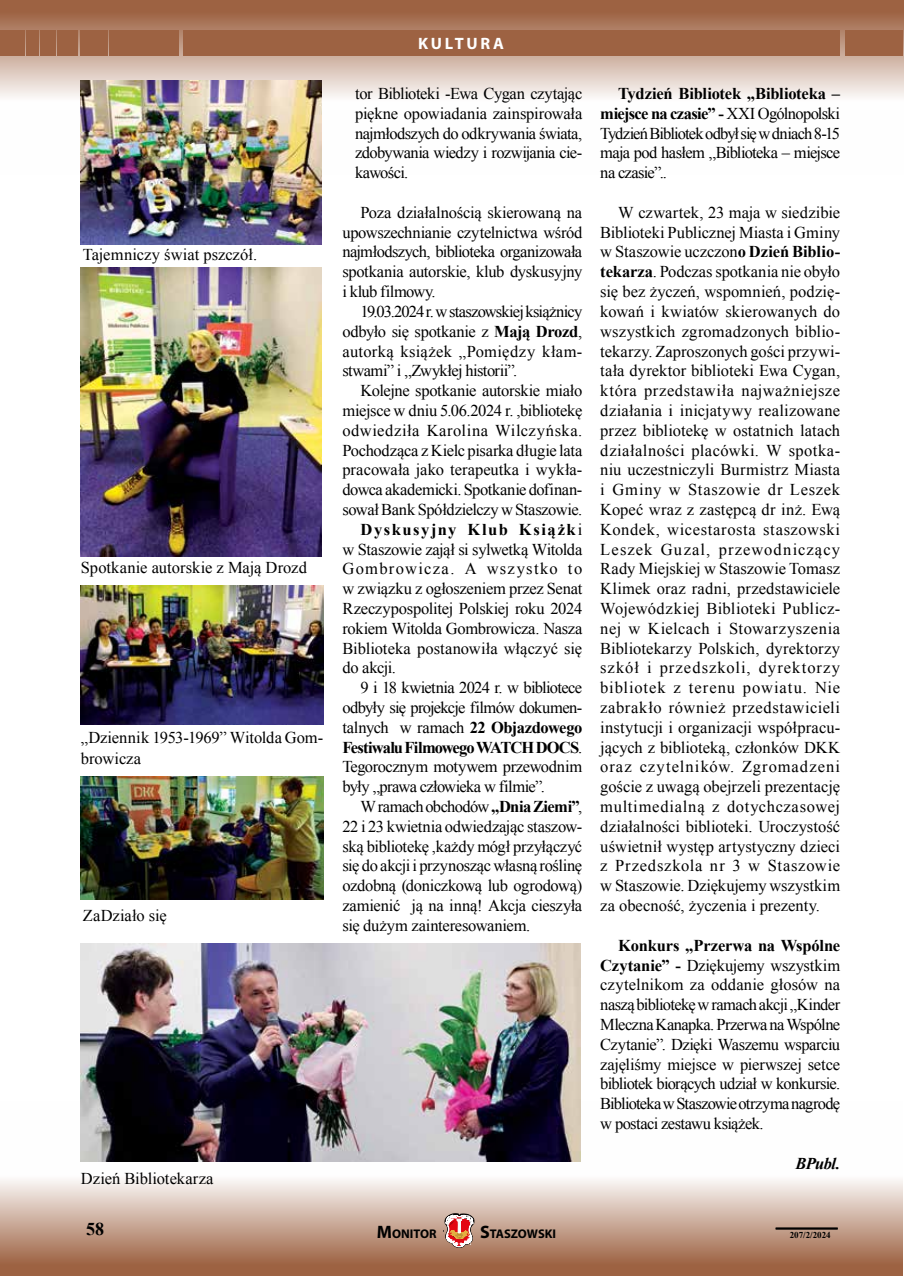
<style>
.page{position:relative;width:904px;height:1276px;background:#fff}
.page>*{position:absolute;margin:0;border:0;box-sizing:border-box;transform-origin:0 0}
.t1{font:700 18px "Times New Roman";color:#000}
.t2{font:16.5px/19.8px "Times New Roman";letter-spacing:-.02em;color:#000;text-align:justify}
.t3{font:16.5px "Times New Roman";color:#000}
.t4{font:16.5px "Times New Roman";letter-spacing:-.045em;color:#000}
.t5{font:16.5px "Times New Roman";letter-spacing:.03em;color:#000}
.t6{font:700 16.5px "Times New Roman";letter-spacing:-.04em;color:#000}
.t7{font:16.5px "Times New Roman";letter-spacing:-.04em;color:#000}
.t8{font:16.5px "Times New Roman";letter-spacing:.08em;color:#000}
.t9{font:700 16.5px "Times New Roman";letter-spacing:.095em;color:#000}
.t10{font:16.5px "Times New Roman";letter-spacing:.005em;color:#000}
.t11{font:700 16.5px "Myriad Pro";letter-spacing:.165em;color:#fff}
.t12{font:italic 700 16.5px "Times New Roman";letter-spacing:-.035em;color:#000}
.t13{font:700 12.6px "Myriad Pro";color:#000}
.t14{font:700 9px "Times New Roman";color:#000}
.s1{font-weight:700}
.s2{font-weight:400}
.s3{font-size:18px}
</style>
<div class="page">
<svg style="left:0;top:1101px;width:903px;height:175px"></svg>
<svg style="left:0;top:0;width:903px;height:175px"></svg>
<img style="left:81px;top:81px;width:240px;height:164px">
<img style="left:80px;top:943px;width:500px;height:219px">
<img style="left:81px;top:267px;width:240px;height:290px">
<img style="left:81px;top:585px;width:242px;height:139px">
<img style="left:81px;top:777px;width:243px;height:122px">
<hr style="left:775px;top:1227px;width:62px;height:1px;background:#000">
<hr style="left:775px;top:1228px;width:62px;height:1px;background:#000">
<svg style="left:445px;top:1213px;width:29px;height:34px"></svg>
<div style="left:183px;top:31px;width:656px;height:25px;background:#9d6242"></div>
<div style="left:0;top:31px;width:24px;height:25px;background:#9d6242"></div>
<div style="left:26px;top:31px;width:12px;height:25px;background:#9d6242"></div>
<div style="left:40px;top:31px;width:15px;height:25px;background:#9d6242"></div>
<div style="left:110px;top:31px;width:69px;height:25px;background:#9d6242"></div>
<div style="left:844px;top:31px;width:58px;height:25px;background:#9d6242"></div>
<div style="left:57px;top:31px;width:21px;height:25px;background:#9d6242"></div>
<div style="left:80px;top:31px;width:27px;height:25px;background:#9d6242"></div>
<p class="t3" style="left:83px;top:243px;width:176px">Tajemniczy świat pszczół.</p>
<p class="t3" style="left:81px;top:556px;width:227px">Spotkanie autorskie z Mają Drozd</p>
<p class="t2" style="left:81px;top:726px;width:244px;line-height:21.5px">„Dziennik 1953-1969” Witolda Gom&shy;browicza</p>
<p class="t2" style="left:83px;top:905px;width:85px">ZaDziało się</p>
<p class="t10" style="left:81px;top:1167px;width:134px">Dzień Bibliotekarza</p>
<p class="t11" style="left:418px;top:33px;width:87px">KULTURA</p>
<p class="t2" style="left:355px;top:83px;width:229px">tor Biblioteki -Ewa Cygan czytając piękne opowiadania zainspirowała najmłodszych do odkrywania świata, zdobywania wiedzy i rozwijania cie&shy;kawości.</p>
<p class="t2" style="left:342px;top:202px;width:241px;text-indent:18px">Poza działalnością skierowaną na upowszechnianie czytelnictwa wśród najmłodszych, biblioteka organizowała spotkania autorskie, klub dyskusyjny i klub filmowy.</p>
<p class="t2" style="left:342px;top:301px;width:241px;text-indent:18px">19.03.2024 r. w staszowskiej książnicy odbyło się spotkanie z <span class="s1">Mają Drozd</span>, autorką książek „Pomiędzy kłam&shy;stwami” i „Zwykłej historii”.</p>
<p class="t2" style="left:360px;top:380px;width:223px">Kolejne spotkanie autorskie miało</p>
<p class="t2" style="left:342px;top:400px;width:241px">miejsce w dniu 5.06.2024 r. ,bibliotekę</p>
<p class="t5" style="left:342px;top:419px;width:241px">odwiedziła Karolina Wilczyńska.</p>
<p class="t2" style="left:342px;top:440px;width:241px">Pochodząca z Kielc pisarka długie lata</p>
<p class="t3" style="left:342px;top:459px;width:241px">pracowała jako terapeutka i wykła-</p>
<p class="t2" style="left:342px;top:479px;width:241px">dowca akademicki. Spotkanie dofinan-</p>
<p class="t2" style="left:342px;top:499px;width:241px">sował Bank Spółdzielczy w Staszowie.</p>
<p class="t9" style="left:360px;top:518px;width:223px">Dyskusyjny Klub Książk<span class="s2">i</span></p>
<p class="t2" style="left:342px;top:539px;width:241px">w Staszowie zajął si sylwetką Witolda</p>
<p class="t8" style="left:342px;top:558px;width:241px">Gombrowicza. A wszystko to</p>
<p class="t2" style="left:342px;top:578px;width:241px">w związku z ogłoszeniem przez Senat</p>
<p class="t2" style="left:342px;top:598px;width:241px">Rzeczypospolitej Polskiej roku 2024</p>
<p class="t2" style="left:342px;top:618px;width:241px">rokiem Witolda Gombrowicza. Nasza</p>
<p class="t3" style="left:342px;top:637px;width:241px">Biblioteka postanowiła włączyć się</p>
<p class="t2" style="left:342px;top:658px;width:55px">do akcji.</p>
<p class="t4" style="left:360px;top:676px;width:223px">9 i 18 kwietnia 2024 r. w bibliotece</p>
<p class="t4" style="left:342px;top:696px;width:241px">odbyły się projekcje filmów dokumen-</p>
<p class="t2" style="left:342px;top:717px;width:241px">talnych w ramach <span class="s1">22 Objazdowego</span></p>
<p class="t6" style="left:342px;top:735px;width:241px">Festiwalu Filmowego WATCH DOCS<span class="s2">.</span></p>
<p class="t2" style="left:342px;top:757px;width:241px">Tegorocznym motywem przewodnim</p>
<p class="t7" style="left:342px;top:775px;width:204px">były „prawa człowieka w filmie”.</p>
<p class="t2" style="left:360px;top:796px;width:223px">W ramach obchodów <span class="s1">„Dnia Ziemi”</span>,</p>
<p class="t2" style="left:342px;top:816px;width:241px">22 i 23 kwietnia odwiedzając staszow-</p>
<p class="t2" style="left:342px;top:836px;width:241px">ską bibliotekę ,każdy mógł przyłączyć</p>
<p class="t2" style="left:342px;top:856px;width:241px">się do akcji i przynosząc własną roślinę</p>
<p class="t2" style="left:342px;top:875px;width:241px">ozdobną (doniczkową lub ogrodową)</p>
<p class="t2" style="left:342px;top:895px;width:241px">zamienić ją na inną! Akcja cieszyła</p>
<p class="t2" style="left:342px;top:915px;width:189px">się dużym zainteresowaniem.</p>
<p class="t2" style="left:600px;top:83px;width:241px;text-indent:18px"><span class="s1">Tydzień Bibliotek „Biblioteka – miejsce na czasie” -</span> XXI Ogólnopolski Tydzień Bibliotek odbył się w dniach 8-15 maja pod hasłem „Biblioteka – miejsce na czasie”..</p>
<p class="t2" style="left:600px;top:202px;width:241px;text-indent:18px">W czwartek, 23 maja w siedzibie Biblioteki Publicznej Miasta i Gminy w Staszowie uczczon<span class="s1">o Dzień Biblio&shy;tekarza</span>. Podczas spotkania nie obyło się bez życzeń, wspomnień, podzię&shy;kowań i kwiatów skierowanych do wszystkich zgromadzonych biblio&shy;tekarzy. Zaproszonych gości przywi&shy;tała dyrektor biblioteki Ewa Cygan, która przedstawiła najważniejsze działania i inicjatywy realizowane przez bibliotekę w ostatnich latach działalności placówki. W spotka&shy;niu uczestniczyli Burmistrz Miasta i Gminy w Staszowie dr Leszek Kopeć wraz z zastępcą dr inż. Ewą Kondek, wicestarosta staszowski Leszek Guzal, przewodniczący Rady Miejskiej w Staszowie Tomasz Klimek oraz radni, przedstawiciele Wojewódzkiej Biblioteki Publicz&shy;nej w Kielcach i Stowarzyszenia Bibliotekarzy Polskich, dyrektorzy szkół i przedszkoli, dyrektorzy bibliotek z terenu powiatu. Nie zabrakło również przedstawicieli instytucji i organizacji współpracu&shy;jących z biblioteką, członków DKK oraz czytelników. Zgromadzeni goście z uwagą obejrzeli prezentację multimedialną z dotychczasowej działalności biblioteki. Uroczystość uświetnił występ artystyczny dzieci z Przedszkola nr 3 w Staszowie w Staszowie. Dziękujemy wszystkim za obecność, życzenia i prezenty.</p>
<p class="t2" style="left:600px;top:935px;width:241px;text-indent:18px"><span class="s1">Konkurs „Przerwa na Wspólne Czytanie” -</span> Dziękujemy wszystkim czytelnikom za oddanie głosów na naszą bibliotekę w ramach akcji „Kinder Mleczna Kanapka. Przerwa na Wspólne Czytanie”. Dzięki Waszemu wsparciu zajęliśmy miejsce w pierwszej setce bibliotek biorących udział w konkursie.<br>Biblioteka w Staszowie otrzyma nagrodę w postaci zestawu książek.</p>
<p class="t12" style="left:795px;top:1151px;width:46px">BPubl.</p>
<p class="t1" style="left:86px;top:1216px;width:19px">58</p>
<p class="t13" style="left:377px;top:1225px;width:61px"><span class="s3">M</span>ONITOR</p>
<p class="t13" style="left:480px;top:1225px;width:77px"><span class="s3">S</span>TASZOWSKI</p>
<p class="t14" style="left:789px;top:1229px;width:43px">207/2/2024</p>
</div>
